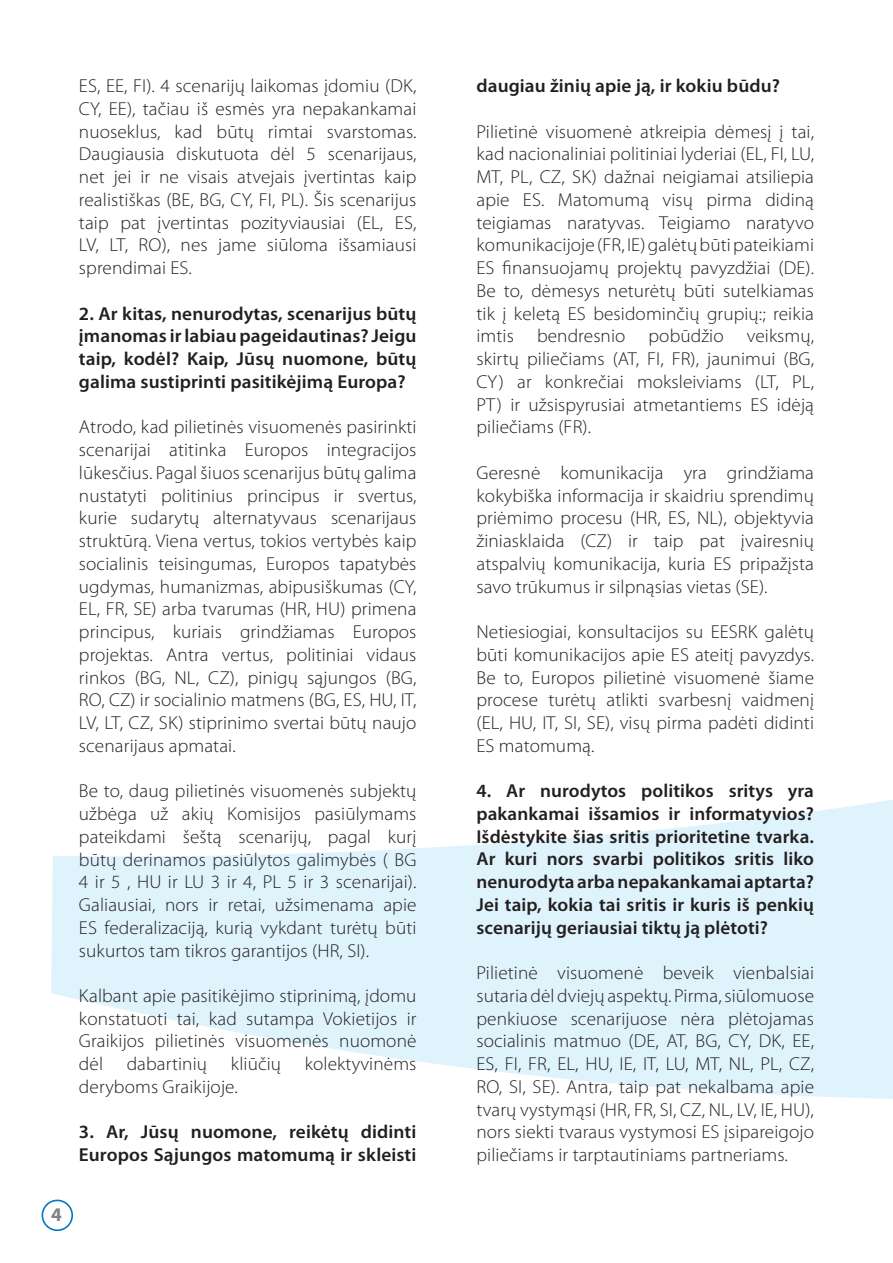
<style>
.page{position:relative;width:893px;height:1263px;background:#fff}
.page>*{position:absolute;margin:0;border:0;box-sizing:border-box;transform-origin:0 0}
.t1{font:700 19.35px "Myriad Pro";color:#808285}
.t2{font:300 18.75px/22.8px "Myriad Pro";letter-spacing:.005em;color:#231f20;text-align:justify}
.t3{font:600 18.75px/22.8px "Myriad Pro";letter-spacing:.005em;color:#231f20;text-align:justify}
</style>
<div class="page">
<svg style="left:51px;top:800px;width:842px;height:408px;fill:#dff3fc"></svg>
<div style="left:42px;top:1199px;width:31px;height:32px;border:2px solid #0077c0;border-radius:50%"></div>
<p class="t1" style="left:51px;top:1202px;width:12px">4</p>
<p class="t2" style="left:79px;top:74px;width:339px">ES, EE, FI). 4 scenarijų laikomas įdomiu (DK, CY, EE), tačiau iš esmės yra nepakankamai nuoseklus, kad būtų rimtai svarstomas.<br>Daugiausia diskutuota dėl 5 scenarijaus, net jei ir ne visais atvejais įvertintas kaip realistiškas (BE, BG, CY, FI, PL). Šis scenarijus taip pat įvertintas pozityviausiai (EL, ES, LV, LT, RO), nes jame siūloma išsamiausi sprendimai ES.</p>
<p class="t3" style="left:79px;top:301px;width:339px">2. Ar kitas, nenurodytas, scenarijus būtų įmanomas ir labiau pageidautinas? Jeigu taip, kodėl? Kaip, Jūsų nuomone, būtų galima sustiprinti pasitikėjimą Europa?</p>
<p class="t2" style="left:79px;top:415px;width:339px">Atrodo, kad pilietinės visuomenės pasirinkti scenarijai atitinka Europos integracijos lūkesčius. Pagal šiuos scenarijus būtų galima nustatyti politinius principus ir svertus, kurie sudarytų alternatyvaus scenarijaus struktūrą. Viena vertus, tokios vertybės kaip socialinis teisingumas, Europos tapatybės ugdymas, humanizmas, abipusiškumas (CY, EL, FR, SE) arba tvarumas (HR, HU) primena principus, kuriais grindžiamas Europos projektas. Antra vertus, politiniai vidaus rinkos (BG, NL, CZ), pinigų sąjungos (BG, RO, CZ) ir socialinio matmens (BG, ES, HU, IT, LV, LT, CZ, SK) stiprinimo svertai būtų naujo scenarijaus apmatai.</p>
<p class="t2" style="left:79px;top:779px;width:339px">Be to, daug pilietinės visuomenės subjektų užbėga už akių Komisijos pasiūlymams pateikdami šeštą scenarijų, pagal kurį būtų derinamos pasiūlytos galimybės ( BG 4 ir 5 , HU ir LU 3 ir 4, PL 5 ir 3 scenarijai).<br>Galiausiai, nors ir retai, užsimenama apie ES federalizaciją, kurią vykdant turėtų būti sukurtos tam tikros garantijos (HR, SI).</p>
<p class="t2" style="left:79px;top:984px;width:339px">Kalbant apie pasitikėjimo stiprinimą, įdomu konstatuoti tai, kad sutampa Vokietijos ir Graikijos pilietinės visuomenės nuomonė dėl</p>
<p class="t2" style="left:127px;top:1052px;width:82px">dabartinių</p>
<p class="t2" style="left:231px;top:1052px;width:52px">kliūčių</p>
<p class="t2" style="left:305px;top:1052px;width:113px">kolektyvinėms</p>
<p class="t2" style="left:79px;top:1075px;width:160px">deryboms Graikijoje.</p>
<p class="t3" style="left:79px;top:1120px;width:339px">3. Ar, Jūsų nuomone, reikėtų didinti<br>Europos Sąjungos matomumą ir skleisti</p>
<p class="t3" style="left:476px;top:74px;width:305px">daugiau žinių apie ją, ir kokiu būdu?</p>
<p class="t2" style="left:476px;top:120px;width:339px">Pilietinė visuomenė atkreipia dėmesį į tai, kad nacionaliniai politiniai lyderiai (EL, FI, LU, MT, PL, CZ, SK) dažnai neigiamai atsiliepia apie ES. Matomumą visų pirma didiną teigiamas naratyvas. Teigiamo naratyvo komunikacijoje (FR, IE) galėtų būti pateikiami ES finansuojamų projektų pavyzdžiai (DE).<br>Be to, dėmesys neturėtų būti sutelkiamas tik į keletą ES besidominčių grupių:; reikia imtis bendresnio pobūdžio veiksmų, skirtų piliečiams (AT, FI, FR), jaunimui (BG, CY) ar konkrečiai moksleiviams (LT, PL, PT) ir užsispyrusiai atmetantiems ES idėją piliečiams (FR).</p>
<p class="t2" style="left:476px;top:461px;width:339px">Geresnė komunikacija yra grindžiama kokybiška informacija ir skaidriu sprendimų priėmimo procesu (HR, ES, NL), objektyvia žiniasklaida (CZ) ir taip pat įvairesnių atspalvių komunikacija, kuria ES pripažįsta savo trūkumus ir silpnąsias vietas (SE).</p>
<p class="t2" style="left:476px;top:620px;width:339px">Netiesiogiai, konsultacijos su EESRK galėtų būti komunikacijos apie ES ateitį pavyzdys.<br>Be to, Europos pilietinė visuomenė šiame procese turėtų atlikti svarbesnį vaidmenį (EL, HU, IT, SI, SE), visų pirma padėti didinti ES matomumą.</p>
<p class="t3" style="left:476px;top:779px;width:339px">4. Ar nurodytos politikos sritys yra pakankamai išsamios ir informatyvios?<br>Išdėstykite šias sritis prioritetine tvarka.<br>Ar kuri nors svarbi politikos sritis liko nenurodyta arba nepakankamai aptarta?<br>Jei taip, kokia tai sritis ir kuris iš penkių scenarijų geriausiai tiktų ją plėtoti?</p>
<p class="t2" style="left:476px;top:961px;width:339px">Pilietinė visuomenė beveik vienbalsiai sutaria dėl dviejų aspektų. Pirma, siūlomuose penkiuose scenarijuose nėra plėtojamas socialinis matmuo (DE, AT, BG, CY, DK, EE, ES, FI, FR, EL, HU, IE, IT, LU, MT, NL, PL, CZ, RO, SI, SE). Antra, taip pat nekalbama apie tvarų vystymąsi (HR, FR, SI, CZ, NL, LV, IE, HU), nors siekti tvaraus vystymosi ES įsipareigojo piliečiams ir tarptautiniams partneriams.</p>
</div>
